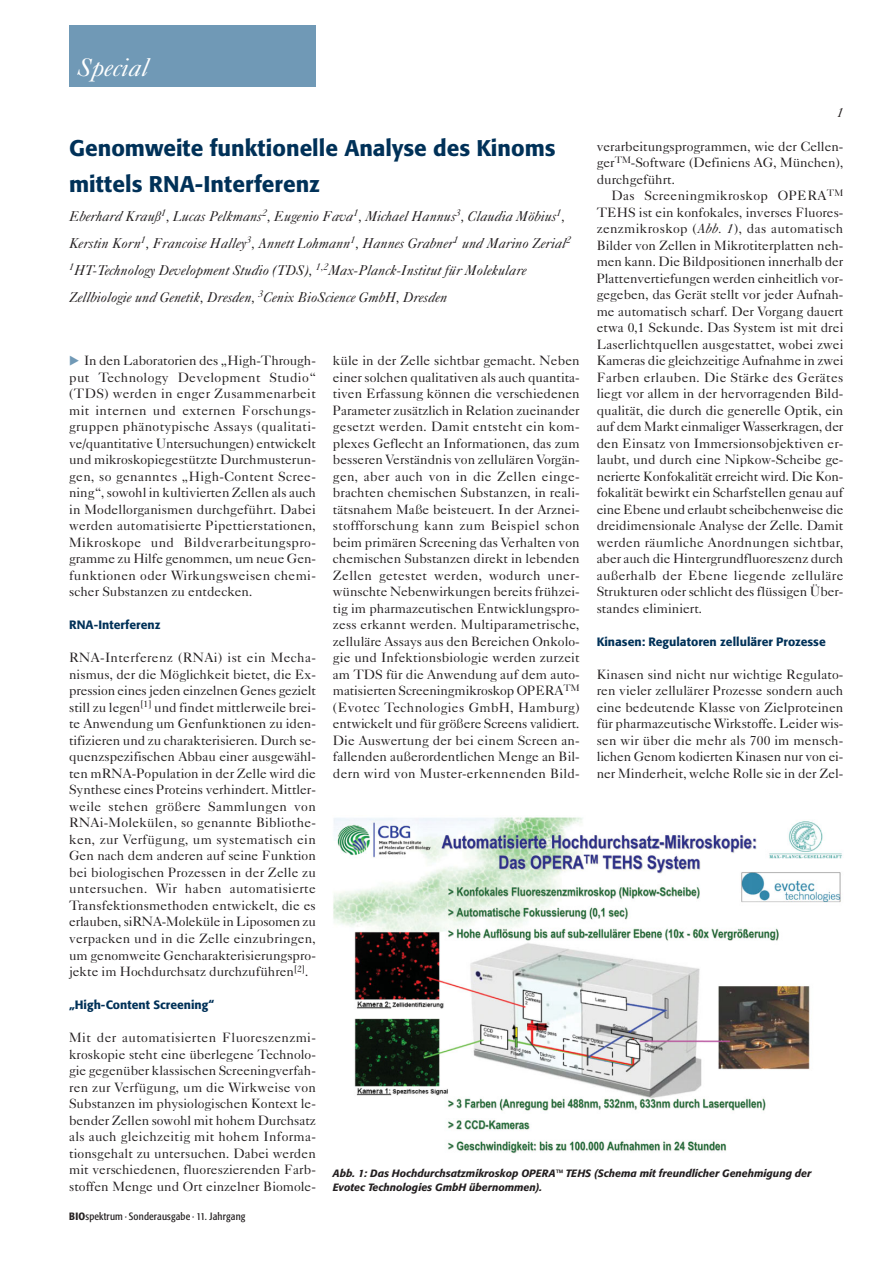
<style>
.page{position:relative;width:893px;height:1262px;background:#fff}
.page>*{position:absolute;margin:0;border:0;box-sizing:border-box;transform-origin:0 0}
.t1{font:italic 25.5px "Caslon Five Forty";color:#fff}
.t2{font:500 22.5px/36px "Tn T Form BSK";color:#003158}
.t3{font:italic 14.25px/27px "Caslon Five Forty";color:#231f20}
.t4{font:13.5px/16.5px "Caslon Five Forty";color:#231f20;text-align:justify}
.t5{font:italic 13.5px "Caslon Five Forty";color:#231f20}
.t6{font:500 12px "Tn T Form BSK";color:#003158}
.t7{font:italic 500 10.5px/13.5px "Tn T Form BSK";color:#231f20}
.t8{font:10.5px "Tn T Form Condensed BSK";letter-spacing:.015em;color:#231f20}
.s1{font-style:italic}
.s2{font-weight:500}
</style>
<div class="page">
<div style="left:69px;top:26px;width:247px;height:61px;background:#7099b6"></div>
<img style="left:333px;top:817px;width:510px;height:337px">
<h1 class="t1" style="left:78px;top:58px;width:72px">Special</h1>
<p class="t5" style="left:836px;top:107px;width:8px">1</p>
<h2 class="t2" style="left:69px;top:131px;width:488px">Genomweite funktionelle Analyse des Kinoms mittels RNA-Interferenz</h2>
<p class="t3" style="left:69px;top:204px;width:503px">Eberhard Krauß<sup>1</sup>, Lucas Pelkmans<sup>2</sup>, Eugenio Fava<sup>1</sup>, Michael Hannus<sup>3</sup>, Claudia Möbius<sup>1</sup>, Kerstin Korn<sup>1</sup>, Francoise Halley<sup>3</sup>, Annett Lohmann<sup>1</sup>, Hannes Grabner<sup>1</sup> und Marino Zerial<sup>2<br>1</sup>HT-Technology Development Studio (TDS), <sup>1,2</sup>Max-Planck-Institut für Molekulare Zellbiologie und Genetik, Dresden, <sup>3</sup>Cenix BioScience GmbH, Dresden</p>
<p class="t4" style="left:596px;top:139px;width:248px">verarbeitungsprogrammen, wie der Cellen&shy;ger<sup>TM</sup>-Software (Definiens AG, München), durchgeführt.</p>
<p class="t4" style="left:596px;top:189px;width:248px;text-indent:15px">Das Screeningmikroskop OPERA<sup>TM </sup>TEHS ist ein konfokales, inverses Fluores&shy;zenzmikroskop (<span class="s1">Abb. 1</span>), das automatisch Bilder von Zellen in Mikrotiterplatten neh&shy;men kann. Die Bildpositionen innerhalb der Plattenvertiefungen werden einheitlich vor&shy;gegeben, das Gerät stellt vor jeder Aufnah&shy;me automatisch scharf. Der Vorgang dauert etwa 0,1 Sekunde. Das System ist mit drei Laserlichtquellen ausgestattet, wobei zwei Kameras die gleichzeitige Aufnahme in zwei Farben erlauben. Die Stärke des Gerätes liegt vor allem in der hervorragenden Bild&shy;qualität, die durch die generelle Optik, ein auf dem Markt einmaliger Wasserkragen, der den Einsatz von Immersionsobjektiven er&shy;laubt, und durch eine Nipkow-Scheibe ge&shy;nerierte Konfokalität erreicht wird. Die Kon&shy;fokalität bewirkt ein Scharfstellen genau auf eine Ebene und erlaubt scheibchenweise die dreidimensionale Analyse der Zelle. Damit werden räumliche Anordnungen sichtbar, aber auch die Hintergrundfluoreszenz durch außerhalb der Ebene liegende zelluläre Strukturen oder schlicht des flüssigen Über&shy;standes eliminiert.</p>
<p class="t6" style="left:596px;top:636px;width:231px">Kinasen: Regulatoren zellulärer Prozesse</p>
<p class="t4" style="left:596px;top:667px;width:248px">Kinasen sind nicht nur wichtige Regulato&shy;ren vieler zellulärer Prozesse sondern auch eine bedeutende Klasse von Zielproteinen für pharmazeutische Wirkstoffe. Leider wis&shy;sen wir über die mehr als 700 im mensch&shy;lichen Genom kodierten Kinasen nur von ei&shy;ner Minderheit, welche Rolle sie in der Zel-</p>
<p class="t4" style="left:69px;top:354px;width:248px;text-indent:15px">In den Laboratorien des „High-Through&shy;put Technology Development Studio“ (TDS) werden in enger Zusammenarbeit mit internen und externen Forschungs&shy;gruppen phänotypische Assays (qualitati&shy;ve/quantitative Untersuchungen) entwickelt und mikroskopiegestützte Durchmusterun&shy;gen, so genanntes „High-Content Scree&shy;ning“, sowohl in kultivierten Zellen als auch in Modellorganismen durchgeführt. Dabei werden automatisierte Pipettierstationen, Mikroskope und Bildverarbeitungspro&shy;gramme zu Hilfe genommen, um neue Gen&shy;funktionen oder Wirkungsweisen chemi&shy;scher Substanzen zu entdecken.</p>
<p class="t6" style="left:69px;top:619px;width:93px">RNA-Interferenz</p>
<p class="t4" style="left:69px;top:651px;width:248px">RNA-Interferenz (RNAi) ist ein Mecha&shy;nismus, der die Möglichkeit bietet, die Ex&shy;pression eines jeden einzelnen Genes gezielt still zu legen<sup>[1]</sup> und findet mittlerweile brei&shy;te Anwendung um Genfunktionen zu iden&shy;tifizieren und zu charakterisieren. Durch se&shy;quenzspezifischen Abbau einer ausgewähl&shy;ten mRNA-Population in der Zelle wird die Synthese eines Proteins verhindert. Mittler&shy;weile stehen größere Sammlungen von RNAi-Molekülen, so genannte Bibliothe&shy;ken, zur Verfügung, um systematisch ein Gen nach dem anderen auf seine Funktion bei biologischen Prozessen in der Zelle zu untersuchen. Wir haben automatisierte Transfektionsmethoden entwickelt, die es erlauben, siRNA-Moleküle in Liposomen zu verpacken und in die Zelle einzubringen, um genomweite Gencharakterisierungspro&shy;jekte im Hochdurchsatz durchzuführen<sup>[2]</sup>.</p>
<p class="t6" style="left:69px;top:999px;width:146px">„High-Content Screening“</p>
<p class="t4" style="left:69px;top:1030px;width:248px">Mit der automatisierten Fluoreszenzmi&shy;kroskopie steht eine überlegene Technolo&shy;gie gegenüber klassischen Screeningverfah&shy;ren zur Verfügung, um die Wirkweise von Substanzen im physiologischen Kontext le&shy;bender Zellen sowohl mit hohem Durchsatz als auch gleichzeitig mit hohem Informa&shy;tionsgehalt zu untersuchen. Dabei werden mit verschiedenen, fluoreszierenden Farb&shy;stoffen Menge und Ort einzelner Biomole-</p>
<p class="t4" style="left:333px;top:354px;width:248px">küle in der Zelle sichtbar gemacht. Neben einer solchen qualitativen als auch quantita&shy;tiven Erfassung können die verschiedenen Parameter zusätzlich in Relation zueinander gesetzt werden. Damit entsteht ein kom&shy;plexes Geflecht an Informationen, das zum besseren Verständnis von zellulären Vorgän&shy;gen, aber auch von in die Zellen einge&shy;brachten chemischen Substanzen, in reali&shy;tätsnahem Maße beisteuert. In der Arznei&shy;stoffforschung kann zum Beispiel schon beim primären Screening das Verhalten von chemischen Substanzen direkt in lebenden Zellen getestet werden, wodurch uner&shy;wünschte Nebenwirkungen bereits frühzei&shy;tig im pharmazeutischen Entwicklungspro&shy;zess erkannt werden. Multiparametrische, zelluläre Assays aus den Bereichen Onkolo&shy;gie und Infektionsbiologie werden zurzeit am TDS für die Anwendung auf dem auto&shy;matisierten Screeningmikroskop OPERA<sup>TM </sup>(Evotec Technologies GmbH, Hamburg) entwickelt und für größere Screens validiert.<br>Die Auswertung der bei einem Screen an&shy;fallenden außerordentlichen Menge an Bil&shy;dern wird von Muster-erkennenden Bild-</p>
<p class="t7" style="left:333px;top:1167px;width:480px">Abb. 1: Das Hochdurchsatzmikroskop OPERA™ TEHS (Schema mit freundlicher Genehmigung der<br>Evotec Technologies GmbH übernommen).</p>
<p class="t8" style="left:69px;top:1213px;width:178px"><span class="s2">BIO</span>spektrum · Sonderausgabe · 11. Jahrgang</p>
</div>
